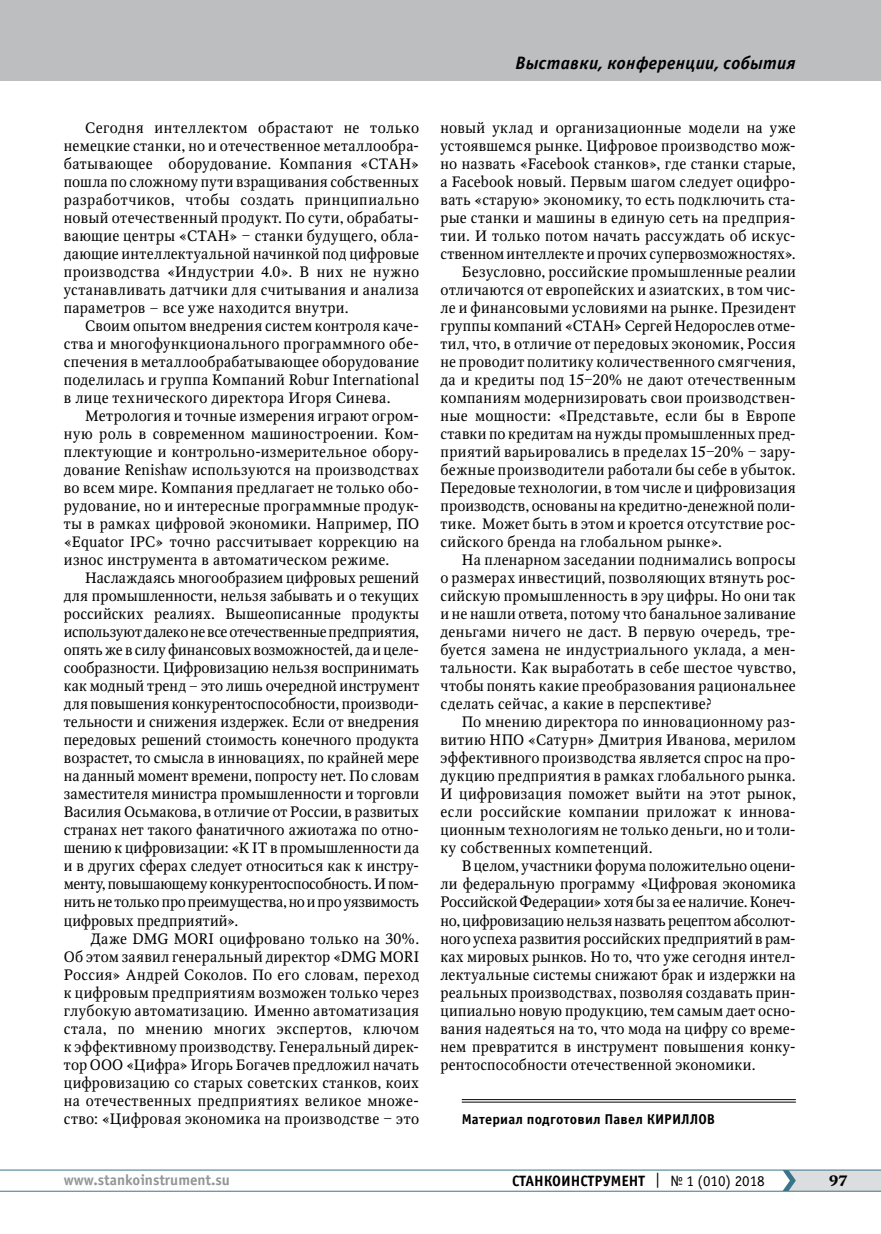
<style>
.page{position:relative;width:881px;height:1234px;background:#fff}
.page>*{position:absolute;margin:0;border:0;box-sizing:border-box;transform-origin:0 0}
.t1{font:italic 700 18px "Officina Sans C";letter-spacing:.015em;color:#000}
.t2{font:15px/18px "Octava";letter-spacing:.02em;color:#000;text-align:justify}
.t3{font:15px "Octava";letter-spacing:-.015em;color:#000}
.t4{font:15px "Octava";letter-spacing:-.005em;color:#000}
.t5{font:15px "Octava";color:#000}
.t6{font:700 15px "Officina Sans C";color:#000}
.t7{font:700 15px "Officina Sans C";color:#939598}
.t8{font:700 15px "Octava";color:#000}
.t9{font:700 14.25px "Officina Sans C";letter-spacing:.015em;color:#000}
.s1{font-weight:400}
</style>
<div class="page">
<hr style="left:0;top:1190px;width:880px;height:1px;background:#39748b">
<hr style="left:0;top:1169px;width:880px;height:1px;background:#39748b">
<svg style="left:782px;top:1169px;width:98px;height:21px;background:#cdd4d7"></svg>
<div style="left:0;top:0;width:880px;height:81px;background:#bcbec0"></div>
<hr style="left:461px;top:1099px;width:334px;height:1px;background:#000">
<hr style="left:461px;top:1101px;width:334px;height:1px;background:#000">
<p class="t2" style="left:64px;top:119px;width:357px;text-indent:21px">Сегодня интеллектом обрастают не только немецкие станки, но и отечественное металлообра&shy;батывающее оборудование. Компания «СТАН» пошла по сложному пути взращивания собственных разработчиков, чтобы создать принципиально новый отечественный продукт. По сути, обрабаты&shy;вающие центры «СТАН» ‒ станки будущего, обла&shy;дающие интеллектуальной начинкой под цифровые производства «Индустрии 4.0». В них не нужно устанавливать датчики для считывания и анализа параметров – все уже находится внутри.</p>
<p class="t2" style="left:64px;top:317px;width:357px;text-indent:21px">Своим опытом внедрения систем контроля каче&shy;ства и многофункционального программного обе&shy;спечения в металлообрабатывающее оборудование поделилась и группа Компаний Robur International в лице технического директора Игоря Синева.</p>
<p class="t2" style="left:64px;top:407px;width:357px;text-indent:21px">Метрология и точные измерения играют огром&shy;ную роль в современном машиностроении. Ком&shy;плектующие и контрольно-измерительное обору&shy;дование Renishaw используются на производствах во всем мире. Компания предлагает не только обо&shy;рудование, но и интересные программные продук&shy;ты в рамках цифровой экономики. Например, ПО «Equator IPC» точно рассчитывает коррекцию на износ инструмента в автоматическом режиме.</p>
<p class="t2" style="left:64px;top:569px;width:357px;text-indent:21px">Наслаждаясь многообразием цифровых решений для промышленности, нельзя забывать и о текущих российских реалиях. Вышеописанные продукты используют далеко не все отечественные предприятия, опять же в силу финансовых возможностей, да и целе&shy;сообразности. Цифровизацию нельзя воспринимать как модный тренд – это лишь очередной инструмент для повышения конкурентоспособности, производи&shy;тельности и снижения издержек. Если от внедрения передовых решений стоимость конечного продукта возрастет, то смысла в инновациях, по крайней мере на данный момент времени, попросту нет. По словам заместителя министра промышленности и торговли Василия Осьмакова, в отличие от России, в развитых странах нет такого фанатичного ажиотажа по отно&shy;шению к цифровизации: «К IT в промышленности да и в других сферах следует относиться как к инстру&shy;менту, повышающему конкурентоспособность. И пом&shy;нить не только про преимущества, но и про уязвимость цифровых предприятий».</p>
<p class="t2" style="left:64px;top:929px;width:357px;text-indent:27px">Даже DMG MORI оцифровано только на 30%.<br>Об этом заявил генеральный директор «DMG MORI Россия» Андрей Соколов. По его словам, переход к цифровым предприятиям возможен только через глубокую автоматизацию. Именно автоматизация стала, по мнению многих экспертов, ключом к эффективному производству. Генеральный дирек&shy;тор ООО «Цифра» Игорь Богачев предложил начать цифровизацию со старых советских станков, коих на отечественных предприятиях великое множе&shy;ство: «Цифровая экономика на производстве ‒ это</p>
<p class="t1" style="left:515px;top:53px;width:282px">Выставки, конференции, события</p>
<p class="t2" style="left:440px;top:119px;width:357px">новый уклад и организационные модели на уже</p>
<p class="t2" style="left:440px;top:137px;width:357px">устоявшемся рынке. Цифровое производство мож-</p>
<p class="t2" style="left:440px;top:155px;width:357px">но назвать «Facebook станков», где станки старые,</p>
<p class="t2" style="left:440px;top:173px;width:357px">а Facebook новый. Первым шагом следует оцифро-</p>
<p class="t2" style="left:440px;top:191px;width:357px">вать «старую» экономику, то есть подключить ста-</p>
<p class="t2" style="left:440px;top:209px;width:354px">рые станки и машины в единую сеть на предприя-</p>
<p class="t2" style="left:440px;top:227px;width:357px">тии. И только потом начать рассуждать об искус-</p>
<p class="t2" style="left:440px;top:245px;width:356px">ственном интеллекте и прочих супервозможностях».</p>
<p class="t2" style="left:461px;top:263px;width:335px">Безусловно, российские промышленные реалии</p>
<p class="t2" style="left:440px;top:281px;width:357px">отличаются от европейских и азиатских, в том чис-</p>
<p class="t2" style="left:440px;top:299px;width:357px">ле и финансовыми условиями на рынке. Президент</p>
<p class="t2" style="left:440px;top:317px;width:357px">группы компаний «СТАН» Сергей Недорослев отме-</p>
<p class="t2" style="left:440px;top:335px;width:357px">тил, что, в отличие от передовых экономик, Россия</p>
<p class="t2" style="left:440px;top:353px;width:356px">не проводит политику количественного смягчения,</p>
<p class="t2" style="left:440px;top:371px;width:357px">да и кредиты под 15‒20% не дают отечественным</p>
<p class="t2" style="left:440px;top:389px;width:357px">компаниям модернизировать свои производствен-</p>
<p class="t2" style="left:440px;top:407px;width:357px">ные мощности: «Представьте, если бы в Европе</p>
<p class="t2" style="left:440px;top:425px;width:357px">ставки по кредитам на нужды промышленных пред-</p>
<p class="t2" style="left:440px;top:443px;width:357px">приятий варьировались в пределах 15‒20% ‒ зару-</p>
<p class="t2" style="left:440px;top:461px;width:356px">бежные производители работали бы себе в убыток.</p>
<p class="t2" style="left:440px;top:479px;width:356px">Передовые технологии, в том числе и цифровизация</p>
<p class="t2" style="left:440px;top:497px;width:357px">производств, основаны на кредитно-денежной поли-</p>
<p class="t2" style="left:440px;top:515px;width:357px">тике. Может быть в этом и кроется отсутствие рос-</p>
<p class="t2" style="left:440px;top:533px;width:283px">сийского бренда на глобальном рынке».</p>
<p class="t2" style="left:461px;top:551px;width:335px">На пленарном заседании поднимались вопросы</p>
<p class="t2" style="left:440px;top:569px;width:357px">о размерах инвестиций, позволяющих втянуть рос-</p>
<p class="t2" style="left:440px;top:587px;width:357px">сийскую промышленность в эру цифры. Но они так</p>
<p class="t2" style="left:440px;top:605px;width:356px">и не нашли ответа, потому что банальное заливание</p>
<p class="t2" style="left:440px;top:623px;width:354px">деньгами ничего не даст. В первую очередь, тре-</p>
<p class="t2" style="left:440px;top:641px;width:357px">буется замена не индустриального уклада, а мен-</p>
<p class="t2" style="left:440px;top:659px;width:357px">тальности. Как выработать в себе шестое чувство,</p>
<p class="t2" style="left:440px;top:677px;width:357px">чтобы понять какие преобразования рациональнее</p>
<p class="t2" style="left:440px;top:695px;width:273px">сделать сейчас, а какие в перспективе?</p>
<p class="t2" style="left:461px;top:713px;width:335px">По мнению директора по инновационному раз-</p>
<p class="t2" style="left:440px;top:731px;width:357px">витию НПО «Сатурн» Дмитрия Иванова, мерилом</p>
<p class="t2" style="left:440px;top:749px;width:357px">эффективного производства является спрос на про-</p>
<p class="t2" style="left:440px;top:767px;width:357px">дукцию предприятия в рамках глобального рынка.</p>
<p class="t2" style="left:440px;top:785px;width:357px">И цифровизация поможет выйти на этот рынок,</p>
<p class="t2" style="left:440px;top:803px;width:354px">если российские компании приложат к иннова-</p>
<p class="t2" style="left:440px;top:821px;width:357px">ционным технологиям не только деньги, но и толи-</p>
<p class="t2" style="left:440px;top:839px;width:213px">ку собственных компетенций.</p>
<p class="t5" style="left:461px;top:856px;width:335px">В целом, участники форума положительно оцени-</p>
<p class="t2" style="left:440px;top:875px;width:357px">ли федеральную программу «Цифровая экономика</p>
<p class="t3" style="left:440px;top:892px;width:357px">Российской Федерации» хотя бы за ее наличие. Конеч-</p>
<p class="t4" style="left:440px;top:910px;width:357px">но, цифровизацию нельзя назвать рецептом абсолют-</p>
<p class="t2" style="left:440px;top:929px;width:357px">ного успеха развития российских предприятий в рам-</p>
<p class="t2" style="left:440px;top:947px;width:357px">ках мировых рынков. Но то, что уже сегодня интел-</p>
<p class="t2" style="left:440px;top:965px;width:357px">лектуальные системы снижают брак и издержки на</p>
<p class="t2" style="left:440px;top:983px;width:357px">реальных производствах, позволяя создавать прин-</p>
<p class="t2" style="left:440px;top:1001px;width:357px">ципиально новую продукцию, тем самым дает осно-</p>
<p class="t2" style="left:440px;top:1019px;width:357px">вания надеяться на то, что мода на цифру со време-</p>
<p class="t2" style="left:440px;top:1037px;width:357px">нем превратится в инструмент повышения конку-</p>
<p class="t2" style="left:440px;top:1055px;width:316px">рентоспособности отечественной экономики.</p>
<p class="t9" style="left:461px;top:1110px;width:195px">Материал подготовил Павел КИРИЛЛОВ</p>
<p class="t7" style="left:64px;top:1171px;width:168px">www.stankoinstrument.su</p>
<p class="t6" style="left:512px;top:1171px;width:254px">СТАНКОИНСТРУМЕНТ <span class="s1">| № 1 (010) 2018</span></p>
<p class="t8" style="left:828px;top:1170px;width:20px">97</p>
</div>
